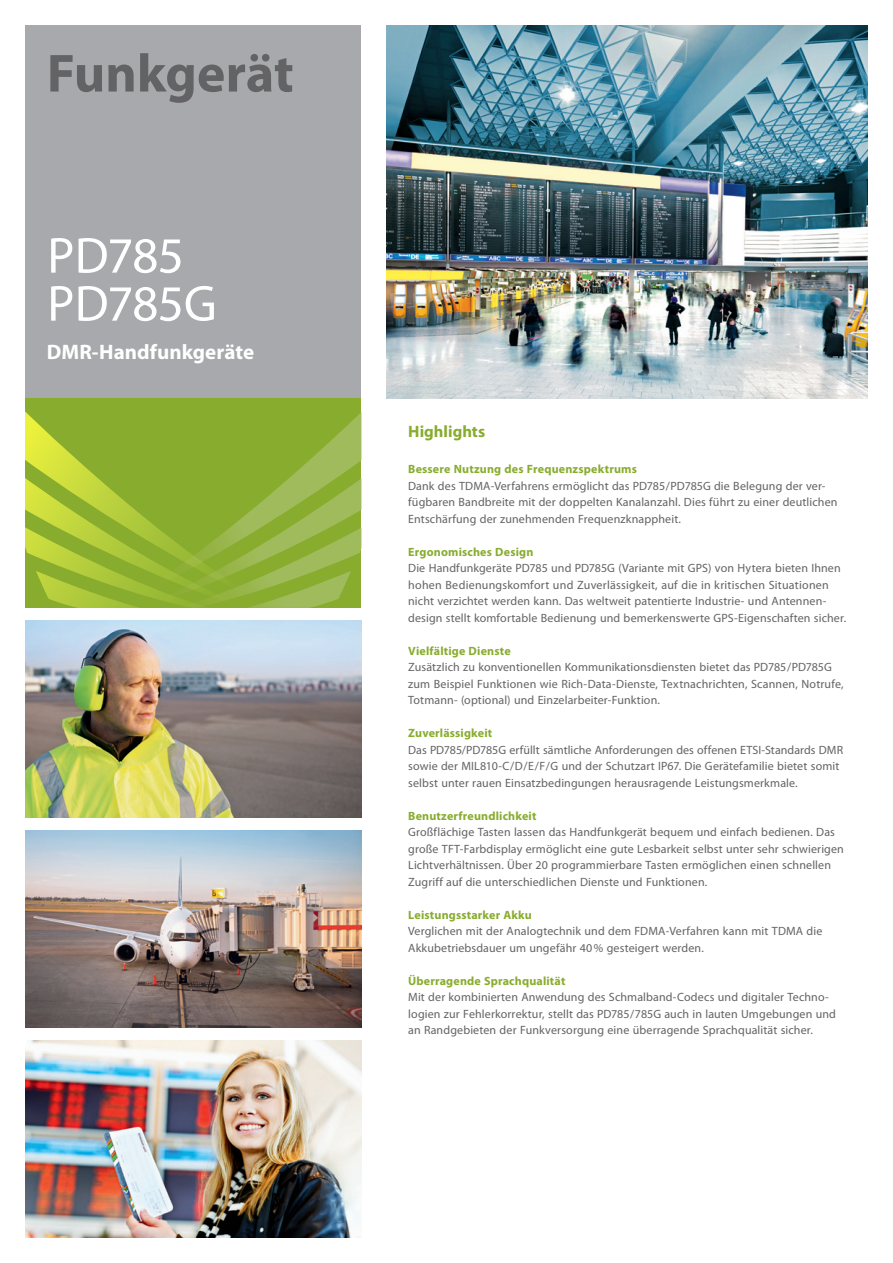
<style>
.page{position:relative;width:893px;height:1263px;background:#fff}
.page>*{position:absolute;margin:0;border:0;box-sizing:border-box;transform-origin:0 0}
.Produkt__Produktgrup{font:700 54px "Myriad Pro";letter-spacing:-.005em;color:#636366}
.Produkt__Bezeichnung{font:51px/48px "Myriad Pro";letter-spacing:-.015em;color:#fff}
.Produkt__Bezeichnung-2{font:700 21px "Myriad Pro";color:#fff}
.Text_-_Headline{font:700 16.5px "Myriad Pro";color:#88ac2e}
.Text_-_Fliesstext_8p{font:12px/16.5px "Myriad Pro";letter-spacing:.01em;color:#636366}
.Text_-_Subhead_8pt{font:700 12px "Myriad Pro";letter-spacing:.015em;color:#88ac2e}
</style>
<div class="page">
<div style="left:26px;top:26px;width:335px;height:372px;background:#a8a9ad"></div>
<svg style="left:275px;top:412px;width:86px;height:196px;background:#93b344"></svg>
<svg style="left:26px;top:398px;width:249px;height:210px;background:#95b533"></svg>
<img style="left:387px;top:26px;width:480px;height:372px">
<img style="left:26px;top:621px;width:335px;height:197px">
<img style="left:26px;top:830px;width:335px;height:197px">
<img style="left:26px;top:1040px;width:335px;height:197px">
<p class="Produkt__Produktgrup" style="left:47px;top:38px;width:248px">Funkgerät</p>
<p class="Produkt__Bezeichnung" style="left:47px;top:231px;width:171px">PD785<br>PD785G</p>
<p class="Produkt__Bezeichnung-2" style="left:47px;top:338px;width:209px">DMR-Handfunkgeräte</p>
<p class="Text_-_Headline" style="left:408px;top:421px;width:79px">Highlights</p>
<p class="Text_-_Subhead_8pt" style="left:408px;top:461px;width:230px">Bessere Nutzung des Frequenzspektrums</p>
<p class="Text_-_Fliesstext_8p" style="left:408px;top:477px;width:431px">Dank des TDMA-Verfahrens ermöglicht das PD785/PD785G die Belegung der ver&shy;fügbaren Bandbreite mit der doppelten Kanalanzahl. Dies führt zu einer deutlichen<br>Entschärfung der zunehmenden Frequenzknappheit.</p>
<p class="Text_-_Subhead_8pt" style="left:408px;top:544px;width:127px">Ergonomisches Design</p>
<p class="Text_-_Fliesstext_8p" style="left:408px;top:560px;width:439px">Die Handfunkgeräte PD785 und PD785G (Variante mit GPS) von Hytera bieten Ihnen hohen Bedienungskomfort und Zuverlässigkeit, auf die in kritischen Situationen nicht verzichtet werden kann. Das weltweit patentierte Industrie- und Antennen&shy;design stellt komfortable Bedienung und bemerkenswerte GPS-Eigenschaften sicher.</p>
<p class="Text_-_Subhead_8pt" style="left:408px;top:643px;width:104px">Vielfältige Dienste</p>
<p class="Text_-_Fliesstext_8p" style="left:408px;top:659px;width:437px">Zusätzlich zu konventionellen Kommunikationsdiensten bietet das PD785/PD785G zum Beispiel Funktionen wie Rich-Data-Dienste, Textnachrichten, Scannen, Notrufe,<br>Totmann- (optional) und Einzelarbeiter-Funktion.</p>
<p class="Text_-_Subhead_8pt" style="left:408px;top:725px;width:85px">Zuverlässigkeit</p>
<p class="Text_-_Fliesstext_8p" style="left:408px;top:741px;width:436px">Das PD785/PD785G erfüllt sämtliche Anforderungen des offenen ETSI-Standards DMR sowie der MIL810-C/D/E/F/G und der Schutzart IP67. Die Gerätefamilie bietet somit selbst unter rauen Einsatzbedingungen herausragende Leistungsmerkmale.</p>
<p class="Text_-_Subhead_8pt" style="left:408px;top:808px;width:130px">Benutzerfreundlichkeit</p>
<p class="Text_-_Fliesstext_8p" style="left:408px;top:824px;width:437px">Großflächige Tasten lassen das Handfunkgerät bequem und einfach bedienen. Das große TFT-Farbdisplay ermöglicht eine gute Lesbarkeit selbst unter sehr schwierigen Lichtverhältnissen. Über 20 programmierbare Tasten ermöglichen einen schnellen Zugriff auf die unterschiedlichen Dienste und Funktionen.</p>
<p class="Text_-_Subhead_8pt" style="left:408px;top:907px;width:125px">Leistungsstarker Akku</p>
<p class="Text_-_Fliesstext_8p" style="left:408px;top:923px;width:416px">Verglichen mit der Analogtechnik und dem FDMA-Verfahren kann mit TDMA die<br>Akkubetriebsdauer um ungefähr 40% gesteigert werden.</p>
<p class="Text_-_Subhead_8pt" style="left:408px;top:973px;width:159px">Überragende Sprachqualität</p>
<p class="Text_-_Fliesstext_8p" style="left:408px;top:989px;width:429px">Mit der kombinierten Anwendung des Schmalband-Codecs und digitaler Techno&shy;logien zur Fehlerkorrektur, stellt das PD785/785G auch in lauten Umgebungen und an Randgebieten der Funkversorgung eine überragende Sprachqualität sicher.</p>
</div>
